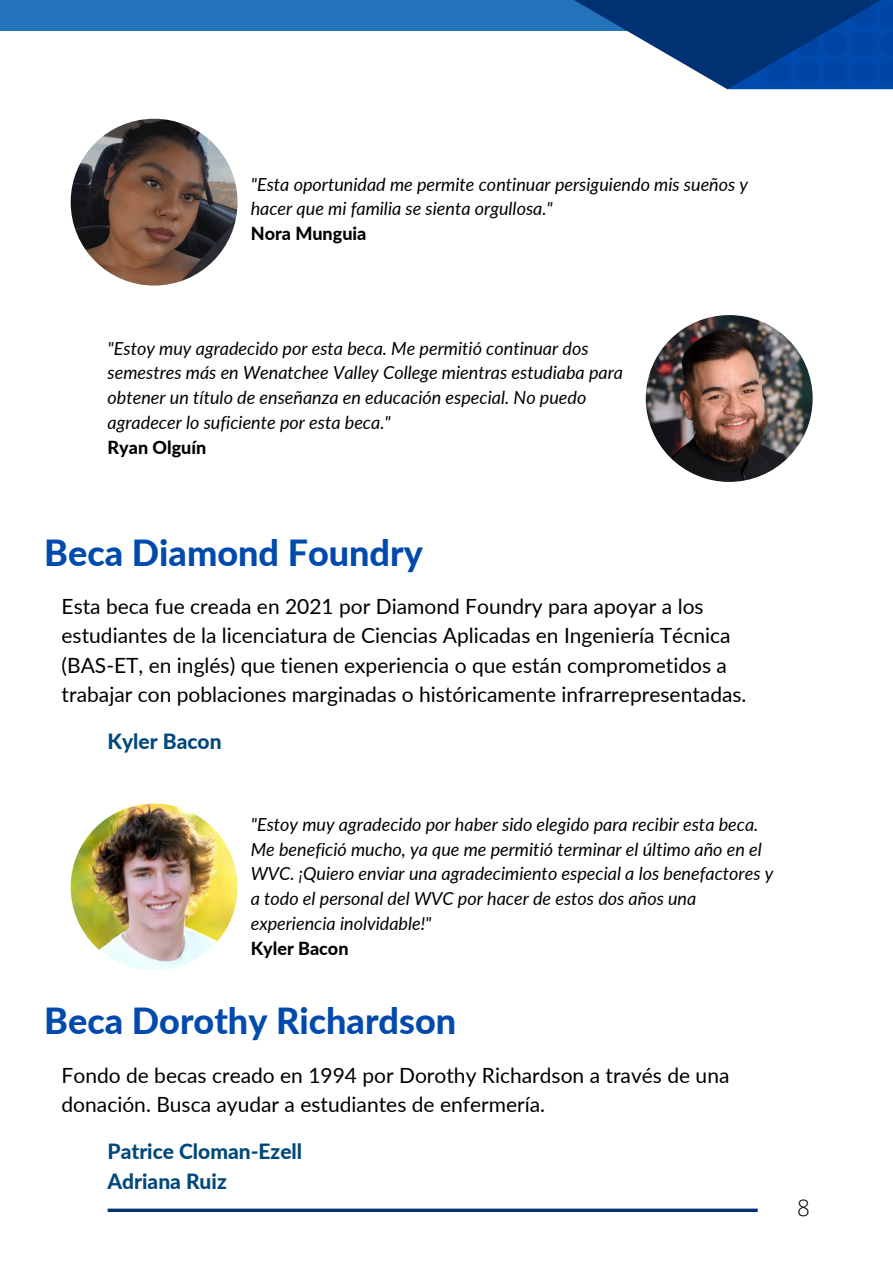
<style>
.page{position:relative;width:893px;height:1264px;background:#fff}
.page>*{position:absolute;margin:0;border:0;box-sizing:border-box;transform-origin:0 0}
.t1{font:800 36px "Lato";color:#004aad}
.t2{font:300 22.5px "Open Sans";color:#000}
.t3{font:21px/29.2px "Lato";color:#000}
.t4{font:800 21px "Lato";color:#00487b}
.t5{font:italic 18px/24.8px "Lato";color:#000}
.t6{font:800 18px "Lato";color:#000}
</style>
<div class="page">
<hr style="left:108px;top:1208px;width:649px;height:3px;background:#003172">
<div style="left:0;top:0;width:699px;height:31px;background:#2373ba"></div>
<svg style="left:574px;top:0;width:318px;height:89px;fill:#003172"></svg>
<svg style="left:766px;top:4px;width:126px;height:80px;background:#003f94"></svg>
<img style="left:645px;top:315px;width:167px;height:167px;border-radius:50%">
<img style="left:71px;top:119px;width:166px;height:166px;border-radius:50%">
<img style="left:71px;top:803px;width:166px;height:167px;border-radius:50%">
<p class="t5" style="left:251px;top:171px;width:499px">"Esta oportunidad me permite continuar persiguiendo mis sueños y hacer que mi familia se sienta orgullosa."</p>
<p class="t6" style="left:251px;top:222px;width:117px">Nora Munguia</p>
<p class="t5" style="left:108px;top:335px;width:517px">"Estoy muy agradecido por esta beca. Me permitió continuar dos semestres más en Wenatchee Valley College mientras estudiaba para obtener un título de enseñanza en educación especial. No puedo agradecer lo suficiente por esta beca."</p>
<p class="t6" style="left:108px;top:436px;width:100px">Ryan Olguín</p>
<p class="t1" style="left:44px;top:530px;width:380px">Beca Diamond Foundry</p>
<p class="t3" style="left:62px;top:591px;width:686px">Esta beca fue creada en 2021 por Diamond Foundry para apoyar a los estudiantes de la licenciatura de Ciencias Aplicadas en Ingeniería Técnica (BAS-ET, en inglés) que tienen experiencia o que están comprometidos a trabajar con poblaciones marginadas o históricamente infrarrepresentadas.</p>
<p class="t4" style="left:108px;top:728px;width:115px">Kyler Bacon</p>
<p class="t5" style="left:251px;top:811px;width:524px">"Estoy muy agradecido por haber sido elegido para recibir esta beca.<br>Me benefició mucho, ya que me permitió terminar el último año en el WVC. ¡Quiero enviar una agradecimiento especial a los benefactores y a todo el personal del WVC por hacer de estos dos años una experiencia inolvidable!"</p>
<p class="t6" style="left:251px;top:936px;width:99px">Kyler Bacon</p>
<p class="t1" style="left:44px;top:998px;width:413px">Beca Dorothy Richardson</p>
<p class="t3" style="left:62px;top:1059px;width:669px">Fondo de becas creado en 1994 por Dorothy Richardson a través de una donación. Busca ayudar a estudiantes de enfermería.</p>
<p class="t4" style="left:108px;top:1138px;width:196px">Patrice Cloman-Ezell</p>
<p class="t4" style="left:108px;top:1167px;width:121px">Adriana Ruiz</p>
<p class="t2" style="left:797px;top:1192px;width:14px">8</p>
</div>
